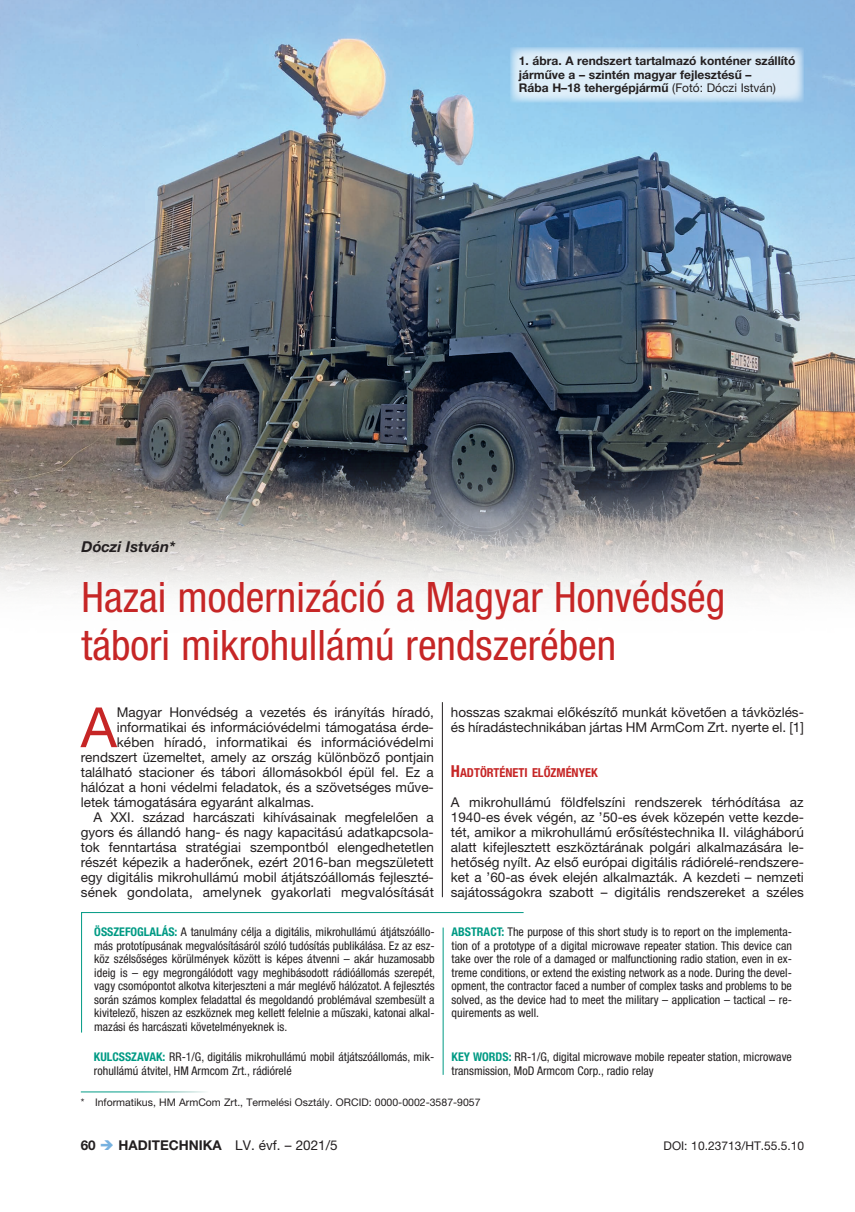
<style>
.page{position:relative;width:855px;height:1212px;background:#fff}
.page>*{position:absolute;margin:0;border:0;box-sizing:border-box;transform-origin:0 0}
.t1{font:55.5px "Helvetica Neue LT Pro";color:#c62626}
.t2{font:condensed 42px/48px "Helvetica Neue LT Pro";color:#c62626}
.t3{font:italic 700 15px "Helvetica Neue LT Pro";color:#231f20}
.t4{font:13.5px/15px "Helvetica Neue LT Pro";color:#231f20}
.t5{font:700 13.5px "Helvetica Neue LT Pro";color:#231f20}
.t6{font:700 condensed 12.3px "Helvetica Neue LT Pro";color:#c62626}
.t7{font:condensed 12px/13.5px "Helvetica Neue LT Pro";color:#231f20;text-align:justify}
.t8{font:700 12px/13.5px "Helvetica Neue LT Pro";color:#231f20}
.t9{font:12px "Helvetica Neue LT Pro";color:#231f20}
.t10{font:10.5px "Helvetica Neue LT Pro";color:#231f20}
.s1{font-weight:400}
.s2{font-size:16.5px}
.s3{font-weight:700;color:#009a84}
.s4{color:#76b1df}
</style>
<div class="page">
<hr style="left:443px;top:927px;width:1px;height:148px;background:#009a84">
<svg style="left:81px;top:912px;width:443px;height:121px"></svg>
<img style="left:0;top:0;width:855px;height:595px">
<svg style="left:510px;top:47px;width:294px;height:55px;background:#d3e7f6"></svg>
<hr style="left:442px;top:702px;width:1px;height:195px;background:#231f20">
<p class="t8" style="left:519px;top:54px;width:278px">1. ábra. A rendszert tartalmazó konténer szállító járműve a – szintén magyar fejlesztésű –<br>Rába H–18 tehergépjármű <span class="s1">(Fotó: Dóczi István)</span></p>
<p class="t3" style="left:82px;top:537px;width:95px">Dóczi István*</p>
<h2 class="t2" style="left:82px;top:573px;width:645px">Hazai modernizáció a Magyar Honvédség tábori mikrohullámú rendszerében</h2>
<h1 class="t1" style="left:81px;top:694px;width:37px">A</h1>
<p class="t4" style="left:117px;top:705px;width:318px">Magyar Honvédség a vezetés és irányítás híradó,</p>
<p class="t4" style="left:117px;top:720px;width:318px">informatikai és információvédelmi támogatása érde-</p>
<p class="t4" style="left:117px;top:735px;width:318px">kében híradó, informatikai és információvédelmi</p>
<p class="t4" style="left:81px;top:750px;width:354px">rendszert üzemeltet, amely az ország különböző pontjain</p>
<p class="t4" style="left:81px;top:765px;width:354px">található stacioner és tábori állomásokból épül fel. Ez a</p>
<p class="t4" style="left:81px;top:780px;width:354px">hálózat a honi védelmi feladatok, és a szövetséges műve-</p>
<p class="t4" style="left:81px;top:795px;width:235px">letek támogatására egyaránt alkalmas.</p>
<p class="t4" style="left:94px;top:810px;width:342px">A XXI. század harcászati kihívásainak megfelelően a</p>
<p class="t4" style="left:81px;top:825px;width:354px">gyors és állandó hang- és nagy kapacitású adatkapcsola-</p>
<p class="t4" style="left:81px;top:840px;width:354px">tok fenntartása stratégiai szempontból elengedhetetlen</p>
<p class="t4" style="left:81px;top:855px;width:354px">részét képezik a haderőnek, ezért 2016-ban megszületett</p>
<p class="t4" style="left:81px;top:870px;width:354px">egy digitális mikrohullámú mobil átjátszóállomás fejleszté-</p>
<p class="t4" style="left:81px;top:885px;width:354px">sének gondolata, amelynek gyakorlati megvalósítását</p>
<p class="t4" style="left:451px;top:705px;width:354px">hosszas szakmai előkészítő munkát követően a távközlés&shy;és híradástechnikában jártas HM ArmCom Zrt. nyerte el. [1]</p>
<p class="t6" style="left:451px;top:765px;width:148px"><span class="s2">H</span>ADTÖRTÉNETI ELŐZMÉNYEK</p>
<p class="t4" style="left:451px;top:795px;width:354px;text-align:justify">A mikrohullámú földfelszíni rendszerek térhódítása az 1940-es évek végén, az ’50-es évek közepén vette kezde&shy;tét, amikor a mikrohullámú erősítéstechnika II. világháború alatt kifejlesztett eszköztárának polgári alkalmazására le&shy;hetőség nyílt. Az első európai digitális rádiórelé-rendszere&shy;ket a ’60-as évek elején alkalmazták. A kezdeti – nemzeti sajátosságokra szabott – digitális rendszereket a széles</p>
<p class="t7" style="left:94px;top:925px;width:342px"><span class="s3">ÖSSZEFOGLALÁS:</span> A tanulmány célja a digitális, mikrohullámú átjátszóállo&shy;más prototípusának megvalósításáról szóló tudósítás publikálása. Ez az esz&shy;köz szélsőséges körülmények között is képes átvenni – akár huzamosabb ideig is – egy megrongálódott vagy meghibásodott rádióállomás szerepét, vagy csomópontot alkotva kiterjeszteni a már meglévő hálózatot. A fejlesztés során számos komplex feladattal és megoldandó problémával szembesült a kivitelező, hiszen az eszköznek meg kellett felelnie a műszaki, katonai alkal&shy;mazási és harcászati követelményeknek is.</p>
<p class="t7" style="left:451px;top:925px;width:342px"><span class="s3">ABSTRACT:</span> The purpose of this short study is to report on the implementa&shy;tion of a prototype of a digital microwave repeater station. This device can take over the role of a damaged or malfunctioning radio station, even in ex&shy;treme conditions, or extend the existing network as a node. During the devel&shy;opment, the contractor faced a number of complex tasks and problems to be solved, as the device had to meet the military – application – tactical – re&shy;quirements as well.</p>
<p class="t7" style="left:451px;top:1050px;width:342px"><span class="s3">KEY WORDS:</span> RR-1/G, digital microwave mobile repeater station, microwave transmission, MoD Armcom Corp., radio relay</p>
<p class="t7" style="left:94px;top:1050px;width:342px"><span class="s3">KULCSSZAVAK:</span> RR-1/G, digitális mikrohullámú mobil átjátszóállomás, mik&shy;rohullámú átvitel, HM Armcom Zrt., rádiórelé</p>
<p class="t10" style="left:81px;top:1096px;width:401px">* Informatikus, HM ArmCom Zrt., Termelési Osztály. ORCID: 0000-0002-3587-9057</p>
<p class="t5" style="left:81px;top:1137px;width:258px">60 <span class="s4">➔</span> HADITECHNIKA <span class="s1">LV. évf. – 2021/5</span></p>
<p class="t9" style="left:663px;top:1139px;width:142px">DOI: 10.23713/HT.55.5.10</p>
</div>
